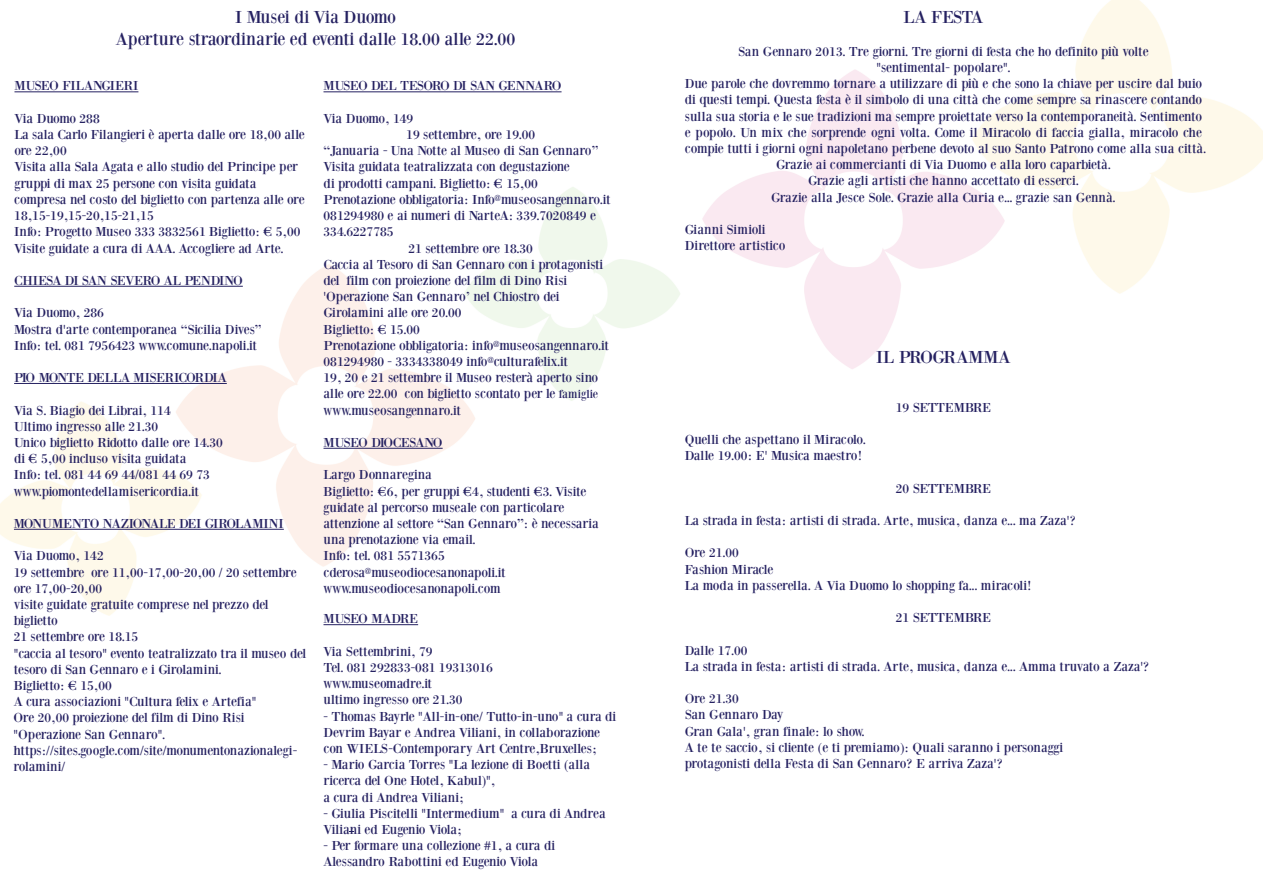
<style>
.page{position:relative;width:1263px;height:893px;background:#fff}
.page>*{position:absolute;margin:0;border:0;box-sizing:border-box;transform-origin:0 0}
.t1{font:18px/21.6px "Bodoni XT";color:#252161;text-align:center}
.t2{font:13.5px/16.2px "Bodoni XT";color:#252161}
.t3{font:13.5px/16.2px "Bodoni XT";letter-spacing:-.035em;color:#252161}
.t4{font:13.5px "Bodoni XT";letter-spacing:-.025em;color:#252161}
.t5{font:13.5px "Bodoni XT";letter-spacing:-.065em;color:#252161}
.t6{font:13.5px "Bodoni XT";letter-spacing:-.04em;color:#252161}
.t7{font:13.5px "Bodoni XT";letter-spacing:-.055em;color:#252161}
.t8{font:13.5px "Bodoni XT";letter-spacing:-.05em;color:#252161}
.t9{font:13.5px "Bodoni XT";letter-spacing:-.02em;color:#252161}
.t10{font:13.5px "Bodoni XT";letter-spacing:-.045em;color:#252161}
.s1{font-size:12px}
</style>
<div class="page">
<hr style="left:14px;top:91px;width:124px;height:1px;background:#252161">
<hr style="left:14px;top:286px;width:229px;height:1px;background:#252161">
<hr style="left:14px;top:383px;width:213px;height:1px;background:#252161">
<hr style="left:14px;top:529px;width:270px;height:1px;background:#252161">
<hr style="left:323px;top:91px;width:238px;height:1px;background:#252161">
<hr style="left:323px;top:448px;width:120px;height:1px;background:#252161">
<hr style="left:323px;top:624px;width:95px;height:1px;background:#252161">
<h1 class="t1" style="left:116px;top:6px;width:401px">I Musei di Via Duomo<br>Aperture straordinarie ed eventi dalle 18.00 alle 22.00</h1>
<h1 class="t1" style="left:903px;top:6px;width:81px">LA FESTA</h1>
<p class="t2" style="left:685px;top:43px;width:523px;text-align:center">San Gennaro 2013. Tre giorni. Tre giorni di festa che ho definito più volte<br>"sentimental- popolare".<br>Due parole che dovremmo tornare a utilizzare di più e che sono la chiave per uscire dal buio di questi tempi. Questa festa è il simbolo di una città che come sempre sa rinascere contando sulla sua storia e le sue tradizioni ma sempre proiettate verso la contemporaneità. Sentimento e popolo. Un mix che sorprende ogni volta. Come il Miracolo di faccia gialla, miracolo che compie tutti i giorni ogni napoletano perbene devoto al suo Santo Patrono come alla sua città.<br>Grazie ai commercianti di Via Duomo e alla loro caparbietà.<br>Grazie agli artisti che hanno accettato di esserci.<br>Grazie alla Jesce Sole. Grazie alla Curia e... grazie san Gennà.</p>
<p class="t2" style="left:685px;top:221px;width:102px">Gianni Simioli<br>Direttore artistico</p>
<p class="t5" style="left:323px;top:78px;width:240px">MUSEO DEL TESORO DI SAN GENNARO</p>
<p class="t9" style="left:323px;top:110px;width:91px">Via Duomo, 149</p>
<p class="t2" style="left:406px;top:126px;width:130px">19 settembre, ore 19.00</p>
<p class="t2" style="left:323px;top:143px;width:276px">“Januaria - Una Notte al Museo di San Gennaro”</p>
<p class="t2" style="left:323px;top:159px;width:248px">Visita guidata teatralizzata con degustazione</p>
<p class="t2" style="left:323px;top:175px;width:216px">di prodotti campani. Biglietto: € 15,00</p>
<p class="t3" style="left:323px;top:191px;width:288px">Prenotazione obbligatoria: Info@museosangennaro.it</p>
<p class="t2" style="left:323px;top:207px;width:274px">081294980 e ai numeri di NarteA: 339.7020849 e</p>
<p class="t2" style="left:323px;top:224px;width:72px">334.6227785</p>
<p class="t2" style="left:408px;top:240px;width:126px">21 settembre ore 18.30</p>
<p class="t4" style="left:323px;top:256px;width:281px">Caccia al Tesoro di San Gennaro con i protagonisti</p>
<p class="t2" style="left:323px;top:272px;width:245px">del film con proiezione del film di Dino Risi</p>
<p class="t6" style="left:323px;top:288px;width:238px">'Operazione San Gennaro’ nel Chiostro dei</p>
<p class="t2" style="left:323px;top:305px;width:140px">Girolamini alle ore 20.00</p>
<p class="t2" style="left:323px;top:321px;width:98px">Biglietto: € 15.00</p>
<p class="t3" style="left:323px;top:337px;width:287px">Prenotazione obbligatoria: info@museosangennaro.it</p>
<p class="t2" style="left:323px;top:353px;width:246px">081294980 - 3334338049 info@culturafelix.it</p>
<p class="t2" style="left:323px;top:369px;width:276px">19, 20 e 21 settembre il Museo resterà aperto sino</p>
<p class="t3" style="left:323px;top:386px;width:276px">alle ore 22.00 con biglietto scontato per le <span class="s1">famiglie</span></p>
<p class="t2" style="left:323px;top:402px;width:139px">www.museosangennaro.it</p>
<p class="t5" style="left:323px;top:434px;width:121px">MUSEO DIOCESANO</p>
<p class="t2" style="left:323px;top:467px;width:277px">Largo Donnaregina<br>Biglietto: €6, per gruppi €4, studenti €3. Visite guidate al percorso museale con particolare attenzione al settore “San Gennaro”: è necessaria una prenotazione via email.<br>Info: tel. 081 5571365 cderosa@museodiocesanonapoli.it www.museodiocesanonapoli.com</p>
<p class="t10" style="left:323px;top:611px;width:96px">MUSEO MADRE</p>
<p class="t2" style="left:323px;top:643px;width:171px">Via Settembrini, 79<br>Tel. 081 292833-081 19313016 www.museomadre.it<br>ultimo ingresso ore 21.30</p>
<p class="t2" style="left:323px;top:708px;width:294px">- Thomas Bayrle "All-in-one/ Tutto-in-uno" a cura di<br>Devrim Bayar e Andrea Viliani, in collaborazione con WIELS-Contemporary Art Centre,Bruxelles;</p>
<p class="t2" style="left:323px;top:756px;width:268px">- Mario Garcia Torres "La lezione di Boetti (alla ricerca del One Hotel, Kabul)",<br>a cura di Andrea Viliani;</p>
<p class="t2" style="left:323px;top:805px;width:284px">- Giulia Piscitelli "Intermedium" a cura di Andrea<br>Viliani ed Eugenio Viola;</p>
<p class="t2" style="left:323px;top:837px;width:233px">- Per formare una collezione #1, a cura di<br>Alessandro Rabottini ed Eugenio Viola</p>
<p class="t2" style="left:14px;top:78px;width:125px">MUSEO FILANGIERI</p>
<p class="t2" style="left:14px;top:110px;width:292px">Via Duomo 288<br>La sala Carlo Filangieri è aperta dalle ore 18,00 alle ore 22,00<br>Visita alla Sala Agata e allo studio del Principe per gruppi di max 25 persone con visita guidata compresa nel costo del biglietto con partenza alle ore 18,15-19,15-20,15-21,15<br>Info: Progetto Museo 333 3832561 Biglietto: € 5,00<br>Visite guidate a cura di AAA. Accogliere ad Arte.</p>
<p class="t7" style="left:14px;top:272px;width:230px">CHIESA DI SAN SEVERO AL PENDINO</p>
<p class="t2" style="left:14px;top:305px;width:249px">Via Duomo, 286<br>Mostra d'arte contemporanea “Sicilia Dives”<br>Info: tel. 081 7956423 www.comune.napoli.it</p>
<p class="t8" style="left:14px;top:369px;width:214px">PIO MONTE DELLA MISERICORDIA</p>
<p class="t2" style="left:14px;top:402px;width:211px">Via S. Biagio dei Librai, 114<br>Ultimo ingresso alle 21.30<br>Unico biglietto Ridotto dalle ore 14.30 di € 5,00 incluso visita guidata<br>Info: tel. 081 44 69 44/081 44 69 73 www.piomontedellamisericordia.it</p>
<p class="t3" style="left:14px;top:515px;width:271px">MONUMENTO NAZIONALE DEI GIROLAMINI</p>
<p class="t2" style="left:14px;top:548px;width:294px">Via Duomo, 142<br>19 settembre ore 11,00-17,00-20,00 / 20 settembre ore 17,00-20,00<br>visite guidate gratuite comprese nel prezzo del biglietto<br>21 settembre ore 18.15<br>"caccia al tesoro" evento teatralizzato tra il museo del tesoro di San Gennaro e i Girolamini.<br>Biglietto: € 15,00<br>A cura associazioni "Cultura felix e Artefia"<br>Ore 20,00 proiezione del film di Dino Risi "Operazione San Gennaro". https://sites.google.com/site/monumentonazionalegi&shy;rolamini/</p>
<h1 class="t1" style="left:876px;top:346px;width:136px">IL PROGRAMMA</h1>
<p class="t3" style="left:896px;top:399px;width:97px">19 SETTEMBRE</p>
<p class="t2" style="left:685px;top:431px;width:183px">Quelli che aspettano il Miracolo.<br>Dalle 19.00: E' Musica maestro!</p>
<p class="t3" style="left:896px;top:480px;width:97px">20 SETTEMBRE</p>
<p class="t2" style="left:685px;top:512px;width:392px">La strada in festa: artisti di strada. Arte, musica, danza e... ma Zaza'?</p>
<p class="t3" style="left:685px;top:545px;width:348px">Ore 21.00<br>Fashion Miracle<br>La moda in passerella. A Via Duomo lo shopping fa... miracoli!</p>
<p class="t3" style="left:896px;top:609px;width:97px">21 SETTEMBRE</p>
<p class="t2" style="left:685px;top:642px;width:466px">Dalle 17.00<br>La strada in festa: artisti di strada. Arte, musica, danza e... Amma truvato a Zaza'?</p>
<p class="t2" style="left:685px;top:690px;width:380px">Ore 21.30<br>San Gennaro Day<br>Gran Gala', gran finale: lo show.<br>A te te saccio, si cliente (e ti premiamo): Quali saranno i personaggi protagonisti della Festa di San Gennaro? E arriva Zaza'?</p>
</div>
